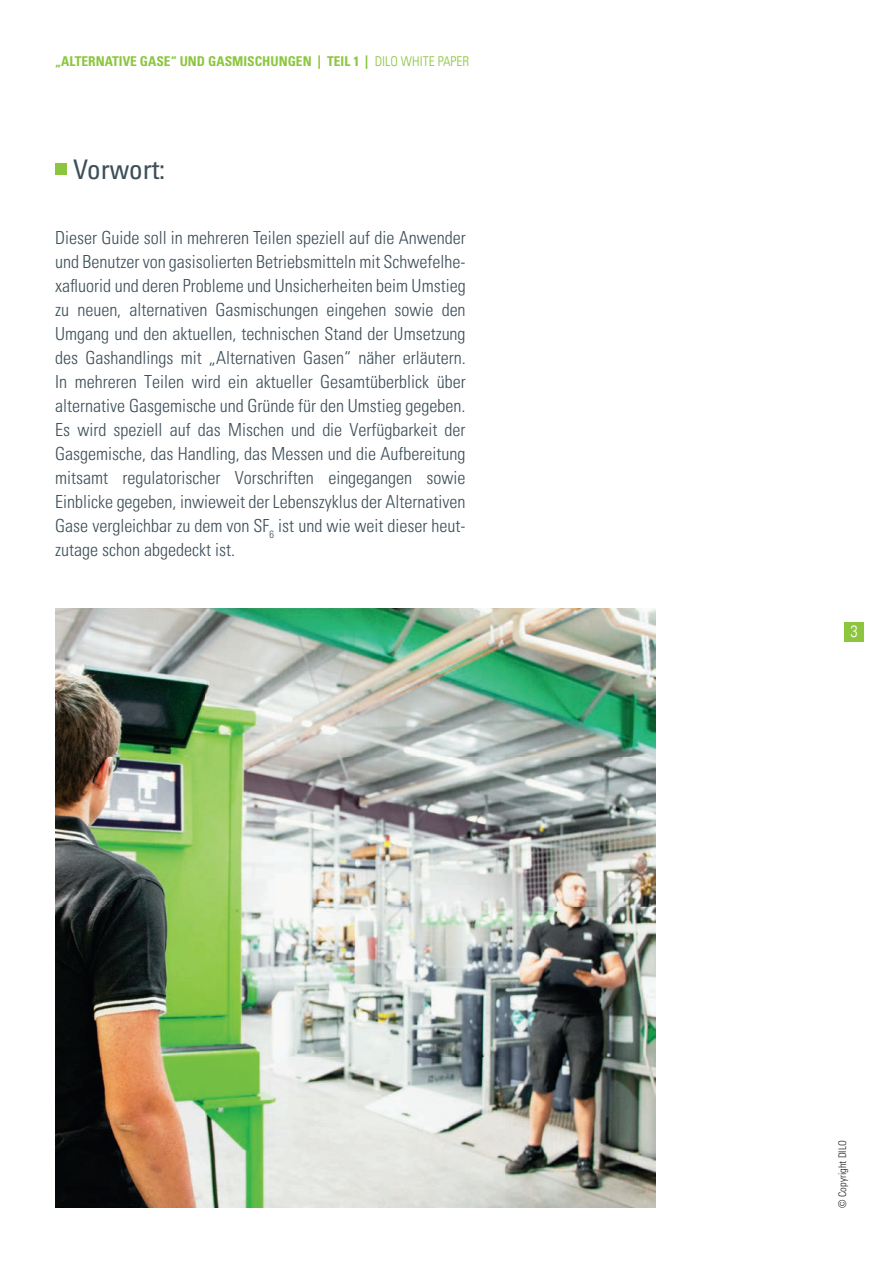
<style>
.page{position:relative;width:893px;height:1263px;background:#fff}
.page>*{position:absolute;margin:0;border:0;box-sizing:border-box;transform-origin:0 0}
.t1{font:condensed 27px "Univers LTCYR 57";color:#3d4f59}
.t2{font:18px/24px "Univers LTCYR 47 Light Cond";color:#3d4f59;text-align:justify}
.t3{font:300 condensed 16.5px "Univers LT";color:#fff}
.t4{font:13.5px "Univers LTCYR 67 Bold Cond";color:#8bc63e}
.t5{font:10.5px "Univers LTCYR 47 Light Cond";color:#231f20}
.s1{font-family:"Univers LT";font-weight:300;font-stretch:condensed}
</style>
<div class="page">
<div style="left:844px;top:622px;width:20px;height:19px;background:#8bc63e"></div>
<div style="left:55px;top:163px;width:12px;height:11px;background:#8bc63e"></div>
<img style="left:55px;top:608px;width:601px;height:600px">
<p class="t4" style="left:55px;top:53px;width:416px">„ALTERNATIVE GASE“ UND GASMISCHUNGEN | TEIL 1 | <span class="s1">DILO WHITE PAPER</span></p>
<h1 class="t1" style="left:73px;top:152px;width:93px">Vorwort:</h1>
<p class="t2" style="left:55px;top:225px;width:412px">Dieser Guide soll in mehreren Teilen speziell auf die Anwender und Benutzer von gasisolierten Betriebsmitteln mit Schwefelhe&shy;xafluorid und deren Probleme und Unsicherheiten beim Umstieg zu neuen, alternativen Gasmischungen eingehen sowie den Umgang und den aktuellen, technischen Stand der Umsetzung des Gashandlings mit „Alternativen Gasen“ näher erläutern.<br>In mehreren Teilen wird ein aktueller Gesamtüberblick über alternative Gasgemische und Gründe für den Umstieg gegeben.<br>Es wird speziell auf das Mischen und die Verfügbarkeit der Gasgemische, das Handling, das Messen und die Aufbereitung mitsamt regulatorischer Vorschriften eingegangen sowie Einblicke gegeben, inwieweit der Lebenszyklus der Alternativen Gase vergleichbar zu dem von SF<sub>6</sub> ist und wie weit dieser heut&shy;zutage schon abgedeckt ist.</p>
<p class="t3" style="left:850px;top:621px;width:9px">3</p>
<p class="t5" style="left:835px;top:1208px;width:69px;rotate:-90deg">© Copyright DILO</p>
</div>
